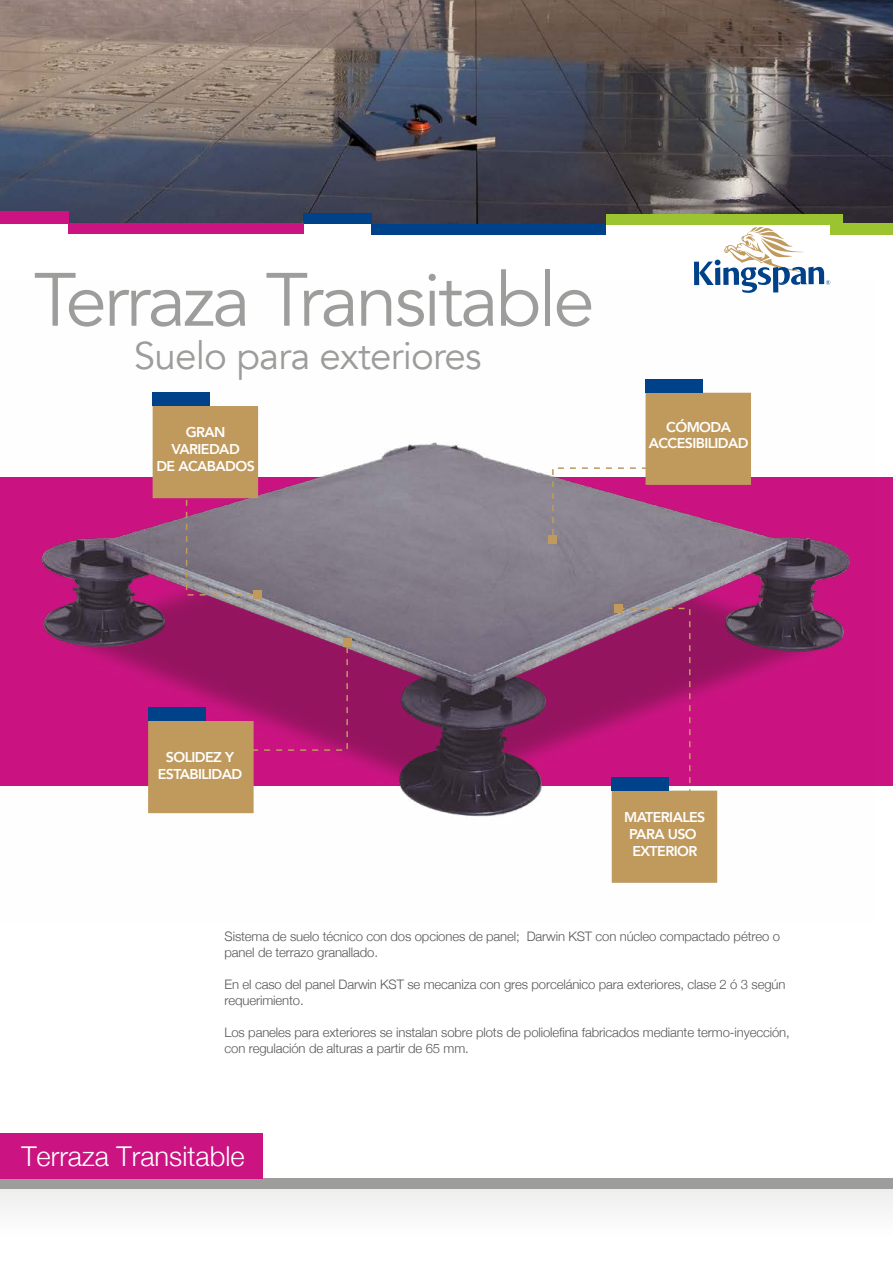
<style>
.page{position:relative;width:893px;height:1263px;background:#fff}
.page>*{position:absolute;margin:0;border:0;box-sizing:border-box;transform-origin:0 0}
.t1{font:74.55px "Avenir";letter-spacing:-.04em;color:#9d9d9c}
.t2{font:38.55px "Avenir";letter-spacing:-.02em;color:#9d9d9c}
.t3{font:300 27.3px "Helvetica Neue";color:#fff}
.t4{font:800 14.25px/16.8px "Avenir";letter-spacing:-.04em;color:#fff;text-align:center}
.t5{font:300 13.05px/16px "Helvetica Neue";letter-spacing:-.01em;color:#575756}
</style>
<div class="page">
<img style="left:0;top:281px;width:893px;height:602px">
<div style="left:0;top:1184px;width:893px;height:79px;background:#fbfbfb"></div>
<div style="left:0;top:1178px;width:893px;height:11px;background:#9d9d9c"></div>
<div style="left:0;top:1133px;width:262px;height:45px;background:#cb1482"></div>
<svg style="left:694px;top:227px;width:136px;height:66px"></svg>
<div style="left:254px;top:590px;width:8px;height:9px;background:#c09a5d"></div>
<svg style="left:148px;top:641px;width:201px;height:172px;background:#b14c73"></svg>
<div style="left:343px;top:638px;width:8px;height:9px;background:#c09a5d"></div>
<svg style="left:153px;top:393px;width:105px;height:203px;background:#a98475"></svg>
<div style="left:153px;top:392px;width:57px;height:13px;background:#004289"></div>
<svg style="left:612px;top:607px;width:105px;height:276px;background:#b0476c"></svg>
<div style="left:614px;top:604px;width:9px;height:9px;background:#c09a5d"></div>
<svg style="left:551px;top:379px;width:200px;height:159px"></svg>
<div style="left:549px;top:535px;width:8px;height:9px;background:#c09a5d"></div>
<img style="left:0;top:0;width:893px;height:224px">
<div style="left:830px;top:223px;width:63px;height:12px;background:#9cc431"></div>
<div style="left:606px;top:214px;width:236px;height:11px;background:#9cc431"></div>
<div style="left:372px;top:224px;width:234px;height:11px;background:#004289"></div>
<div style="left:303px;top:213px;width:69px;height:11px;background:#004289"></div>
<div style="left:68px;top:223px;width:235px;height:11px;background:#cb1482"></div>
<div style="left:0;top:212px;width:68px;height:12px;background:#cb1482"></div>
<h1 class="t1" style="left:34px;top:256px;width:562px">Terraza Transitable</h1>
<h2 class="t2" style="left:134px;top:333px;width:349px">Suelo para exteriores</h2>
<p class="t4" style="left:156px;top:424px;width:100px">GRAN<br>VARIEDAD<br>DE ACABADOS</p>
<p class="t4" style="left:649px;top:418px;width:101px">CÓMODA<br>ACCESIBILIDAD</p>
<p class="t4" style="left:158px;top:748px;width:86px">SOLIDEZ Y<br>ESTABILIDAD</p>
<p class="t4" style="left:624px;top:809px;width:83px">MATERIALES<br>PARA USO<br>EXTERIOR</p>
<p class="t5" style="left:225px;top:927px;width:557px">Sistema de suelo técnico con dos opciones de panel; Darwin KST con núcleo compactado pétreo o panel de terrazo granallado.</p>
<p class="t5" style="left:225px;top:975px;width:562px">En el caso del panel Darwin KST se mecaniza con gres porcelánico para exteriores, clase 2 ó 3 según requerimiento.</p>
<p class="t5" style="left:225px;top:1023px;width:567px">Los paneles para exteriores se instalan sobre plots de poliolefina fabricados mediante termo-inyección, con regulación de alturas a partir de 65 mm.</p>
<h3 class="t3" style="left:21px;top:1134px;width:225px">Terraza Transitable</h3>
</div>
